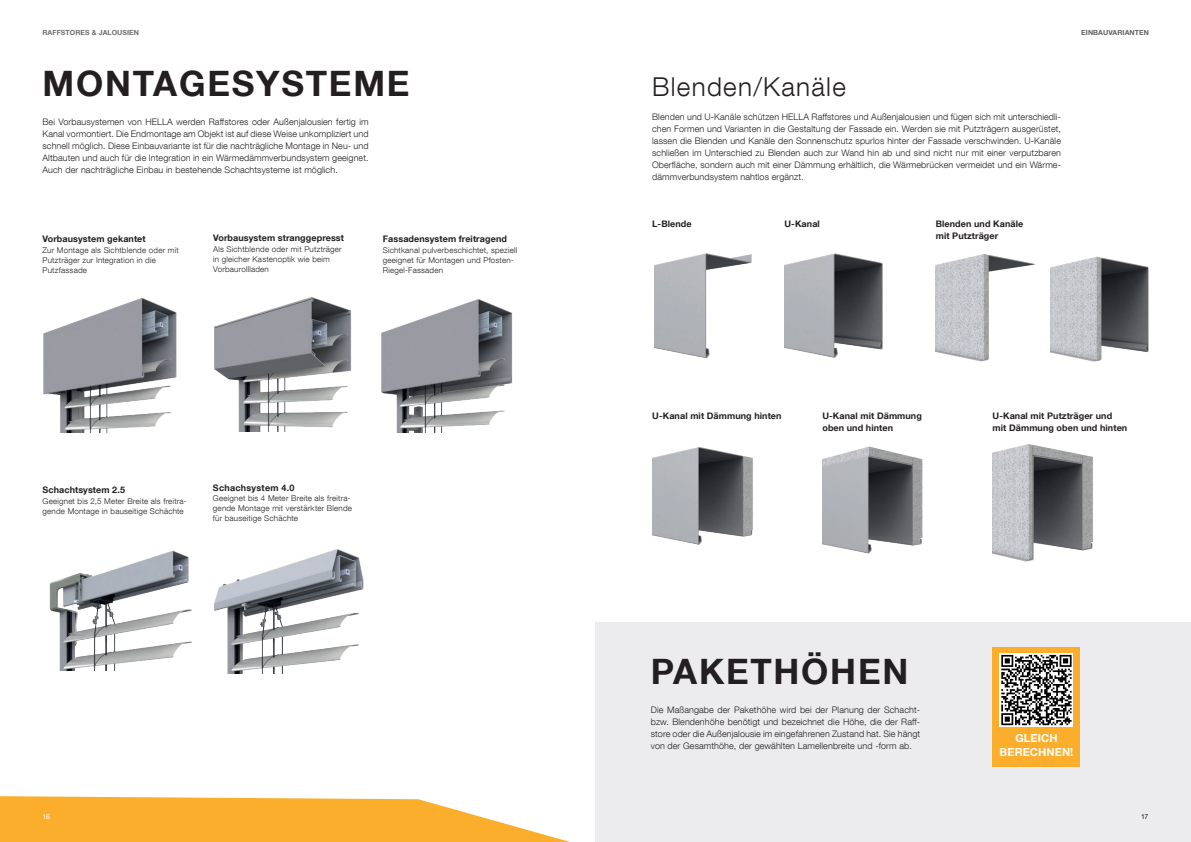
<style>
.page{position:relative;width:1191px;height:842px;background:#fff}
.page>*{position:absolute;margin:0;border:0;box-sizing:border-box;transform-origin:0 0}
.t1{font:700 35px "Helvetica Neue LT Com";letter-spacing:.05em;color:#231f20}
.t2{font:300 26px "Helvetica Neue LT Com";letter-spacing:.05em;color:#231f20}
.t3{font:700 11px/14px "Helvetica Neue LT Com";letter-spacing:.01em;color:#fff;text-align:center}
.t4{font:300 9px/12px "Helvetica Neue LT Com";letter-spacing:.01em;color:#231f20;text-align:justify}
.t5{font:700 9px/12px "Helvetica Neue LT Com";letter-spacing:.01em;color:#231f20}
.t6{font:700 9px "Helvetica Neue LT Com";letter-spacing:.03em;color:#231f20}
.t7{font:300 8px/10px "Helvetica Neue LT Com";letter-spacing:.025em;color:#231f20}
.t8{font:700 7px "Helvetica Neue LT Com";letter-spacing:.01em;color:#6c6d70}
.t9{font:700 7px "Helvetica Neue LT Com";letter-spacing:.01em;color:#616164}
.t10{font:7px "Helvetica Neue LT Com";color:#fff}
.t11{font:7px "Helvetica Neue LT Com";color:#231f20}
</style>
<div class="page">
<div style="left:595px;top:623px;width:596px;height:219px;background:#ececee"></div>
<svg style="left:0;top:796px;width:570px;height:46px"></svg>
<img style="left:43px;top:297px;width:134px;height:135px">
<img style="left:381px;top:299px;width:132px;height:133px">
<img style="left:214px;top:549px;width:150px;height:125px">
<img style="left:214px;top:297px;width:137px;height:135px">
<img style="left:49px;top:550px;width:143px;height:121px">
<img style="left:654px;top:253px;width:97px;height:106px">
<img style="left:784px;top:253px;width:99px;height:105px">
<img style="left:935px;top:254px;width:100px;height:108px">
<img style="left:1050px;top:256px;width:98px;height:106px">
<img style="left:652px;top:447px;width:101px;height:98px">
<img style="left:822px;top:447px;width:101px;height:107px">
<img style="left:992px;top:444px;width:101px;height:118px">
<svg style="left:992px;top:647px;width:88px;height:119px;background:#bf9a5d"></svg>
<p class="t8" style="left:43px;top:28px;width:98px">RAFFSTORES &amp; JALOUSIEN</p>
<h1 class="t1" style="left:43px;top:61px;width:368px">MONTAGESYSTEME</h1>
<p class="t4" style="left:43px;top:116px;width:328px">Bei Vorbausystemen von HELLA werden Raffstores oder Außenjalousien fertig im Kanal vormontiert. Die Endmontage am Objekt ist auf diese Weise unkompliziert und schnell möglich. Diese Einbauvariante ist für die nachträgliche Montage in Neu- und Altbauten und auch für die Integration in ein Wärmedämmverbundsystem geeignet.<br>Auch der nachträgliche Einbau in bestehende Schachtsysteme ist möglich.</p>
<p class="t5" style="left:43px;top:232px;width:105px">Vorbausystem gekantet</p>
<p class="t7" style="left:43px;top:245px;width:138px">Zur Montage als Sichtblende oder mit<br>Putzträger zur Integration in die<br>Putzfassade</p>
<p class="t5" style="left:213px;top:232px;width:132px">Vorbausystem stranggepresst</p>
<p class="t7" style="left:213px;top:244px;width:130px">Als Sichtblende oder mit Putzträger in gleicher Kastenoptik wie beim<br>Vorbaurollladen</p>
<p class="t5" style="left:383px;top:232px;width:126px">Fassadensystem freitragend</p>
<p class="t7" style="left:383px;top:245px;width:136px">Sichtkanal pulverbeschichtet, speziell geeignet für Montagen und Pfosten-<br>Riegel-Fassaden</p>
<p class="t5" style="left:43px;top:484px;width:84px">Schachtsystem 2.5</p>
<p class="t7" style="left:43px;top:496px;width:146px">Geeignet bis 2,5 Meter Breite als freitra&shy;gende Montage in bauseitige Schächte</p>
<p class="t6" style="left:213px;top:482px;width:83px">Schachsystem 4.0</p>
<p class="t7" style="left:213px;top:493px;width:141px">Geeignet bis 4 Meter Breite als freitra&shy;gende Montage mit verstärkter Blende für bauseitige Schächte</p>
<h2 class="t2" style="left:652px;top:71px;width:195px">Blenden/Kanäle</h2>
<p class="t4" style="left:652px;top:110px;width:410px">Blenden und U-Kanäle schützen HELLA Raffstores und Außenjalousien und fügen sich mit unterschiedli&shy;chen Formen und Varianten in die Gestaltung der Fassade ein. Werden sie mit Putzträgern ausgerüstet, lassen die Blenden und Kanäle den Sonnenschutz spurlos hinter der Fassade verschwinden. U-Kanäle schließen im Unterschied zu Blenden auch zur Wand hin ab und sind nicht nur mit einer verputzbaren Oberfläche, sondern auch mit einer Dämmung erhältlich, die Wärmebrücken vermeidet und ein Wärme&shy;dämmverbundsystem nahtlos ergänzt.</p>
<p class="t5" style="left:652px;top:217px;width:41px">L-Blende</p>
<p class="t5" style="left:784px;top:217px;width:37px">U-Kanal</p>
<p class="t5" style="left:935px;top:217px;width:89px">Blenden und Kanäle mit Putzträger</p>
<p class="t9" style="left:1081px;top:28px;width:69px">EINBAUVARIANTEN</p>
<p class="t5" style="left:652px;top:410px;width:131px">U-Kanal mit Dämmung hinten</p>
<p class="t5" style="left:822px;top:410px;width:101px">U-Kanal mit Dämmung oben und hinten</p>
<p class="t5" style="left:992px;top:410px;width:136px">U-Kanal mit Putzträger und mit Dämmung oben und hinten</p>
<h1 class="t1" style="left:651px;top:649px;width:259px">PAKETHÖHEN</h1>
<p class="t4" style="left:651px;top:704px;width:271px">Die Maßangabe der Pakethöhe wird bei der Planung der Schacht&shy;bzw. Blendenhöhe benötigt und bezeichnet die Höhe, die der Raff&shy;store oder die Außenjalousie im eingefahrenen Zustand hat. Sie hängt von der Gesamthöhe, der gewählten Lamellenbreite und -form ab.</p>
<p class="t3" style="left:999px;top:731px;width:75px">GLEICH<br>BERECHNEN!</p>
<p class="t10" style="left:43px;top:812px;width:9px">16</p>
<p class="t11" style="left:1141px;top:812px;width:9px">17</p>
</div>
